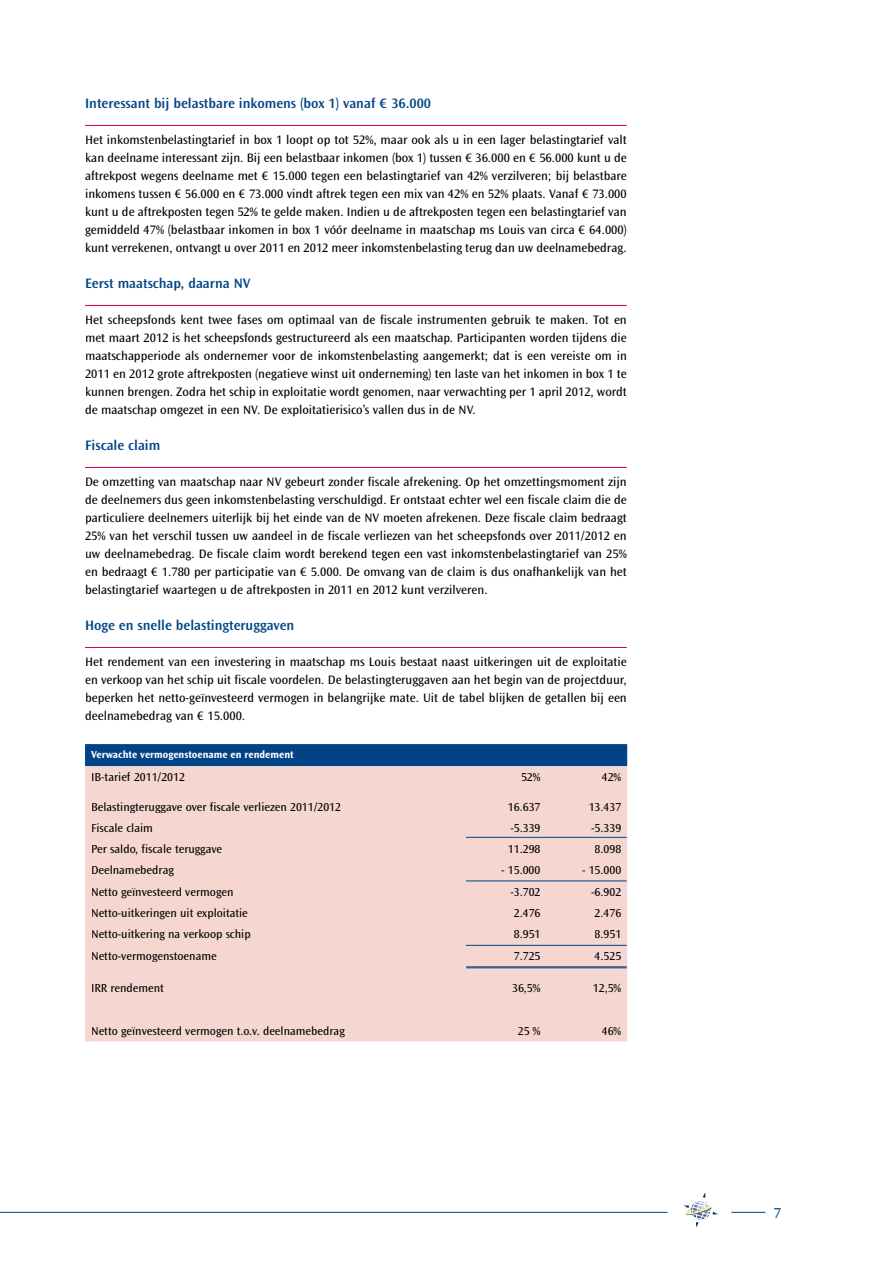
<style>
.page{position:relative;width:893px;height:1263px;background:#fff}
.page>*{position:absolute;margin:0;border:0;box-sizing:border-box;transform-origin:0 0}
.t1{font:15px "Ocean Sans Std";color:#004487}
.t2{font:600 14.25px "Ocean Sans Std";color:#004487}
.t3{font:12.75px/18px "Ocean Sans Std";color:#000;text-align:justify}
.t4{font:12px "Ocean Sans Std";color:#000}
.t5{font:700 10.5px "Ocean Sans Std";color:#fff}
</style>
<div class="page">
<hr style="left:85px;top:125px;width:542px;height:1px;background:#ce0237">
<hr style="left:85px;top:305px;width:542px;height:1px;background:#ce0237">
<hr style="left:85px;top:467px;width:542px;height:1px;background:#ce0237">
<hr style="left:85px;top:647px;width:542px;height:1px;background:#ce0237">
<div style="left:85px;top:744px;width:542px;height:22px;background:#004487"></div>
<div style="left:85px;top:766px;width:542px;height:275px;background:#f6d6d1"></div>
<div style="left:85px;top:796px;width:542px;height:182px;background:#f6d6d1"></div>
<div style="left:92px;top:772px;width:92px;height:10px;background:#f6d6d1"></div>
<div style="left:522px;top:773px;width:18px;height:8px;background:#f6d6d1"></div>
<div style="left:602px;top:773px;width:19px;height:8px;background:#f6d6d1"></div>
<div style="left:92px;top:802px;width:249px;height:11px;background:#f6d6d1"></div>
<div style="left:509px;top:803px;width:31px;height:8px;background:#f6d6d1"></div>
<div style="left:589px;top:803px;width:32px;height:8px;background:#f6d6d1"></div>
<div style="left:92px;top:823px;width:60px;height:9px;background:#f6d6d1"></div>
<div style="left:511px;top:824px;width:29px;height:8px;background:#f6d6d1"></div>
<div style="left:592px;top:824px;width:29px;height:8px;background:#f6d6d1"></div>
<div style="left:92px;top:844px;width:130px;height:11px;background:#f6d6d1"></div>
<div style="left:509px;top:845px;width:31px;height:8px;background:#f6d6d1"></div>
<div style="left:595px;top:845px;width:26px;height:8px;background:#f6d6d1"></div>
<div style="left:92px;top:866px;width:82px;height:11px;background:#f6d6d1"></div>
<div style="left:502px;top:866px;width:38px;height:9px;background:#f6d6d1"></div>
<div style="left:583px;top:866px;width:38px;height:9px;background:#f6d6d1"></div>
<div style="left:92px;top:887px;width:141px;height:11px;background:#f6d6d1"></div>
<div style="left:511px;top:888px;width:29px;height:8px;background:#f6d6d1"></div>
<div style="left:592px;top:888px;width:29px;height:8px;background:#f6d6d1"></div>
<div style="left:92px;top:908px;width:155px;height:11px;background:#f6d6d1"></div>
<div style="left:514px;top:909px;width:26px;height:8px;background:#f6d6d1"></div>
<div style="left:595px;top:909px;width:26px;height:8px;background:#f6d6d1"></div>
<div style="left:92px;top:929px;width:158px;height:11px;background:#f6d6d1"></div>
<div style="left:514px;top:930px;width:24px;height:8px;background:#f6d6d1"></div>
<div style="left:595px;top:930px;width:24px;height:8px;background:#f6d6d1"></div>
<div style="left:92px;top:951px;width:124px;height:11px;background:#f6d6d1"></div>
<div style="left:514px;top:951px;width:26px;height:9px;background:#f6d6d1"></div>
<div style="left:595px;top:951px;width:26px;height:9px;background:#f6d6d1"></div>
<div style="left:92px;top:984px;width:72px;height:8px;background:#f6d6d1"></div>
<div style="left:513px;top:984px;width:27px;height:10px;background:#f6d6d1"></div>
<div style="left:552px;top:984px;width:69px;height:10px;background:#f6d6d1"></div>
<div style="left:92px;top:1026px;width:253px;height:11px;background:#f6d6d1"></div>
<div style="left:518px;top:1027px;width:22px;height:8px;background:#f6d6d1"></div>
<div style="left:602px;top:1027px;width:19px;height:8px;background:#f6d6d1"></div>
<hr style="left:466px;top:837px;width:161px;height:1px;background:#004487">
<hr style="left:466px;top:881px;width:161px;height:1px;background:#004487">
<hr style="left:466px;top:945px;width:161px;height:1px;background:#004487">
<hr style="left:466px;top:966px;width:161px;height:1px;background:#004487">
<hr style="left:466px;top:967px;width:161px;height:1px;background:#004487">
<hr style="left:0;top:1212px;width:668px;height:1px;background:#004487">
<hr style="left:731px;top:1212px;width:34px;height:1px;background:#004487">
<svg style="left:684px;top:1192px;width:34px;height:35px"></svg>
<p class="t2" style="left:85px;top:95px;width:348px">Interessant bij belastbare inkomens (box 1) vanaf € 36.000</p>
<p class="t3" style="left:85px;top:131px;width:543px">Het inkomstenbelastingtarief in box 1 loopt op tot 52%, maar ook als u in een lager belastingtarief valt kan deelname interessant zijn. Bij een belastbaar inkomen (box 1) tussen € 36.000 en € 56.000 kunt u de aftrekpost wegens deelname met € 15.000 tegen een belastingtarief van 42% verzilveren; bij belastbare inkomens tussen € 56.000 en € 73.000 vindt aftrek tegen een mix van 42% en 52% plaats. Vanaf € 73.000 kunt u de aftrekposten tegen 52% te gelde maken. Indien u de aftrekposten tegen een belastingtarief van gemiddeld 47% (belastbaar inkomen in box 1 vóór deelname in maatschap ms Louis van circa € 64.000) kunt verrekenen, ontvangt u over 2011 en 2012 meer inkomstenbelasting terug dan uw deelnamebedrag.</p>
<p class="t2" style="left:85px;top:275px;width:167px">Eerst maatschap, daarna NV</p>
<p class="t3" style="left:85px;top:311px;width:543px">Het scheepsfonds kent twee fases om optimaal van de fiscale instrumenten gebruik te maken. Tot en met maart 2012 is het scheepsfonds gestructureerd als een maatschap. Participanten worden tijdens die maatschapperiode als ondernemer voor de inkomstenbelasting aangemerkt; dat is een vereiste om in 2011 en 2012 grote aftrekposten (negatieve winst uit onderneming) ten laste van het inkomen in box 1 te kunnen brengen. Zodra het schip in exploitatie wordt genomen, naar verwachting per 1 april 2012, wordt de maatschap omgezet in een NV. De exploitatierisico’s vallen dus in de NV.</p>
<p class="t2" style="left:85px;top:437px;width:77px">Fiscale claim</p>
<p class="t3" style="left:85px;top:473px;width:543px">De omzetting van maatschap naar NV gebeurt zonder fiscale afrekening. Op het omzettingsmoment zijn de deelnemers dus geen inkomstenbelasting verschuldigd. Er ontstaat echter wel een fiscale claim die de particuliere deelnemers uiterlijk bij het einde van de NV moeten afrekenen. Deze fiscale claim bedraagt 25% van het verschil tussen uw aandeel in de fiscale verliezen van het scheepsfonds over 2011/2012 en uw deelnamebedrag. De fiscale claim wordt berekend tegen een vast inkomstenbelastingtarief van 25% en bedraagt € 1.780 per participatie van € 5.000. De omvang van de claim is dus onafhankelijk van het belastingtarief waartegen u de aftrekposten in 2011 en 2012 kunt verzilveren.</p>
<p class="t2" style="left:85px;top:617px;width:211px">Hoge en snelle belastingteruggaven</p>
<p class="t3" style="left:85px;top:653px;width:543px">Het rendement van een investering in maatschap ms Louis bestaat naast uitkeringen uit de exploitatie en verkoop van het schip uit fiscale voordelen. De belastingteruggaven aan het begin van de projectduur, beperken het netto-geïnvesteerd vermogen in belangrijke mate. Uit de tabel blijken de getallen bij een deelnamebedrag van € 15.000.</p>
<p class="t5" style="left:91px;top:748px;width:204px">Verwachte vermogenstoename en rendement</p>
<p class="t4" style="left:91px;top:770px;width:95px">IB-tarief 2011/2012</p>
<p class="t4" style="left:521px;top:770px;width:21px">52%</p>
<p class="t4" style="left:602px;top:770px;width:21px">42%</p>
<p class="t4" style="left:91px;top:800px;width:251px">Belastingteruggave over fiscale verliezen 2011/2012</p>
<p class="t4" style="left:508px;top:800px;width:34px">16.637</p>
<p class="t4" style="left:589px;top:800px;width:34px">13.437</p>
<p class="t4" style="left:91px;top:821px;width:63px">Fiscale claim</p>
<p class="t4" style="left:510px;top:821px;width:32px">-5.339</p>
<p class="t4" style="left:591px;top:821px;width:32px">-5.339</p>
<p class="t4" style="left:91px;top:842px;width:133px">Per saldo, fiscale teruggave</p>
<p class="t4" style="left:508px;top:842px;width:34px">11.298</p>
<p class="t4" style="left:595px;top:842px;width:28px">8.098</p>
<p class="t4" style="left:91px;top:864px;width:84px">Deelnamebedrag</p>
<p class="t4" style="left:501px;top:864px;width:41px">- 15.000</p>
<p class="t4" style="left:582px;top:864px;width:41px">- 15.000</p>
<p class="t4" style="left:91px;top:885px;width:144px">Netto geïnvesteerd vermogen</p>
<p class="t4" style="left:510px;top:885px;width:32px">-3.702</p>
<p class="t4" style="left:591px;top:885px;width:32px">-6.902</p>
<p class="t4" style="left:91px;top:906px;width:158px">Netto-uitkeringen uit exploitatie</p>
<p class="t4" style="left:514px;top:906px;width:28px">2.476</p>
<p class="t4" style="left:595px;top:906px;width:28px">2.476</p>
<p class="t4" style="left:91px;top:928px;width:161px">Netto-uitkering na verkoop schip</p>
<p class="t4" style="left:514px;top:928px;width:28px">8.951</p>
<p class="t4" style="left:595px;top:928px;width:28px">8.951</p>
<p class="t4" style="left:91px;top:949px;width:127px">Netto-vermogenstoename</p>
<p class="t4" style="left:514px;top:949px;width:28px">7.725</p>
<p class="t4" style="left:595px;top:949px;width:28px">4.525</p>
<p class="t4" style="left:91px;top:982px;width:74px">IRR rendement</p>
<p class="t4" style="left:512px;top:982px;width:30px">36,5%</p>
<p class="t4" style="left:593px;top:982px;width:30px">12,5%</p>
<p class="t4" style="left:91px;top:1024px;width:255px">Netto geïnvesteerd vermogen t.o.v. deelnamebedrag</p>
<p class="t4" style="left:518px;top:1024px;width:24px">25 %</p>
<p class="t4" style="left:602px;top:1024px;width:21px">46%</p>
<p class="t1" style="left:774px;top:1205px;width:9px">7</p>
</div>
